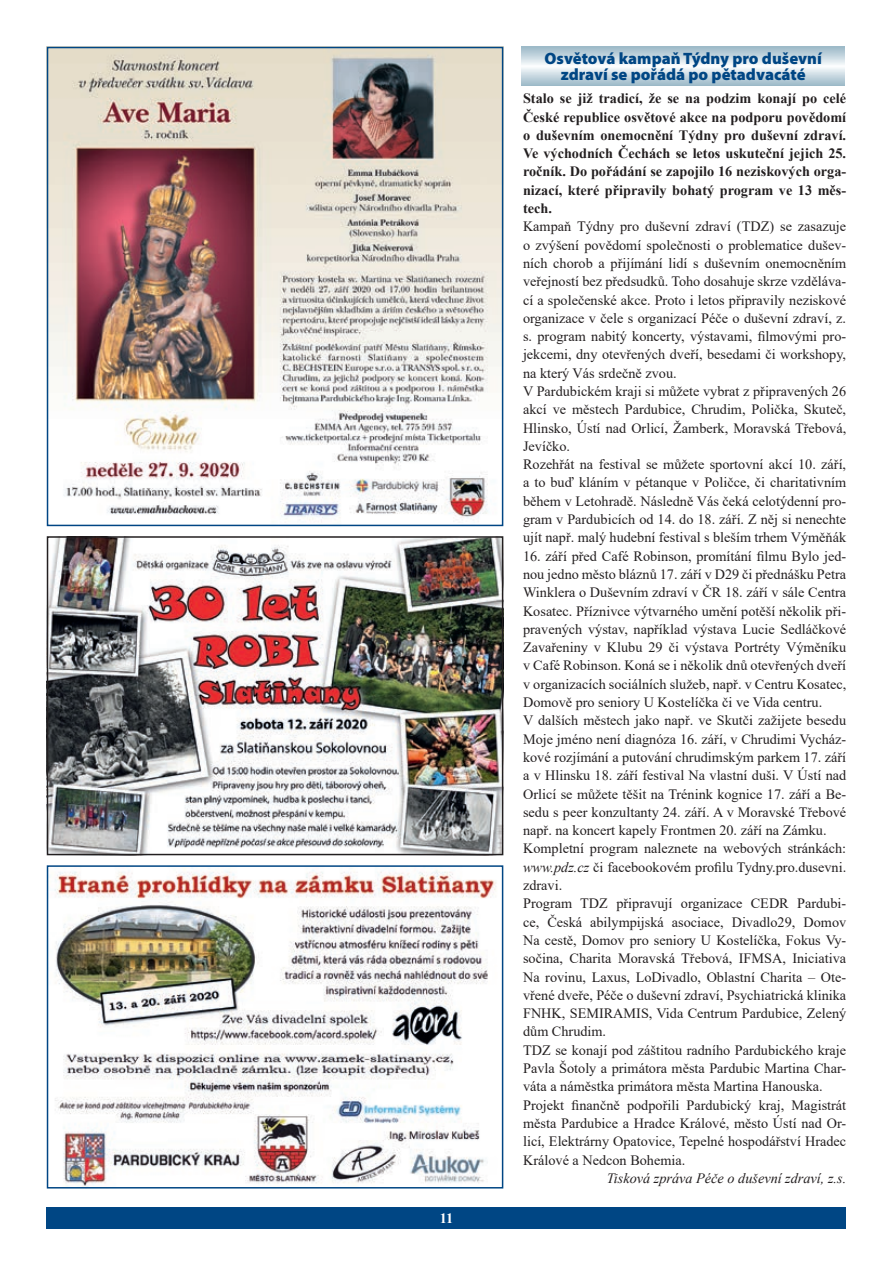
<style>
.page{position:relative;width:893px;height:1263px;background:#fff}
.page>*{position:absolute;margin:0;border:0;box-sizing:border-box;transform-origin:0 0}
.t1{font:900 16.5px/16.5px "Myriad Pro";color:#004684;text-align:center}
.t2{font:14.25px/18.3px "Times New Roman";color:#231f20}
.t3{font:700 14.25px/18.3px "Times New Roman";color:#231f20;text-align:justify}
.t4{font:italic 14.25px "Times New Roman";color:#231f20}
.t5{font:700 14.25px "Times New Roman";color:#fff}
.s1{font-style:italic}
</style>
<div class="page">
<div style="left:47px;top:1208px;width:799px;height:21px;background:#004684"></div>
<img style="left:50px;top:50px;width:450px;height:472px">
<div style="left:47px;top:47px;width:456px;height:479px;border:2px solid #004684"></div>
<img style="left:54px;top:868px;width:442px;height:317px">
<div style="left:47px;top:865px;width:456px;height:323px;border:2px solid #004684"></div>
<img style="left:50px;top:539px;width:450px;height:313px">
<div style="left:47px;top:536px;width:456px;height:319px;border:2px solid #231f20"></div>
<svg style="left:522px;top:47px;width:323px;height:38px;background:#cadae2"></svg>
<p class="t5" style="left:440px;top:1208px;width:15px">11</p>
<p class="t1" style="left:544px;top:49px;width:279px">Osvětová kampaň Týdny pro duševní zdraví se pořádá po pětadvacáté</p>
<p class="t3" style="left:523px;top:89px;width:325px">Stalo se již tradicí, že se na podzim konají po celé České republice osvětové akce na podporu povědomí o duševním onemocnění Týdny pro duševní zdraví.<br>Ve východních Čechách se letos uskuteční jejich 25. ročník. Do pořádání se zapojilo 16 neziskových orga&shy;nizací, které připravily bohatý program ve 13 měs&shy;tech.</p>
<p class="t2" style="left:523px;top:217px;width:325px">Kampaň Týdny pro duševní zdraví (TDZ) se zasazuje o zvýšení povědomí společnosti o problematice dušev&shy;ních chorob a přijímání lidí s duševním onemocněním veřejností bez předsudků. Toho dosahuje skrze vzděláva&shy;cí a společenské akce. Proto i letos připravily neziskové organizace v čele s organizací Péče o duševní zdraví, z. s. program nabitý koncerty, výstavami, filmovými pro&shy;jekcemi, dny otevřených dveří, besedami či workshopy, na který Vás srdečně zvou.<br>V Pardubickém kraji si můžete vybrat z připravených 26 akcí ve městech Pardubice, Chrudim, Polička, Skuteč, Hlinsko, Ústí nad Orlicí, Žamberk, Moravská Třebová, Jevíčko.<br>Rozehřát na festival se můžete sportovní akcí 10. září, a to buď kláním v pétanque v Poličce, či charitativním během v Letohradě. Následně Vás čeká celotýdenní pro&shy;gram v Pardubicích od 14. do 18. září. Z něj si nenechte ujít např. malý hudební festival s bleším trhem Výměňák</p>
<p class="t2" style="left:523px;top:546px;width:325px">16. září před Café Robinson, promítání filmu Bylo jed&shy;nou jedno město bláznů 17. září v D29 či přednášku Petra Winklera o Duševním zdraví v ČR 18. září v sále Centra Kosatec. Příznivce výtvarného umění potěší několik při&shy;pravených výstav, například výstava Lucie Sedláčkové Zavařeniny v Klubu 29 či výstava Portréty Výměníku v Café Robinson. Koná se i několik dnů otevřených dveří v organizacích sociálních služeb, např. v Centru Kosatec, Domově pro seniory U Kostelíčka či ve Vida centru.<br>V dalších městech jako např. ve Skutči zažijete besedu Moje jméno není diagnóza 16. září, v Chrudimi Vycház&shy;kové rozjímání a putování chrudimským parkem 17. září a v Hlinsku 18. září festival Na vlastní duši. V Ústí nad Orlicí se můžete těšit na Trénink kognice 17. září a Be&shy;sedu s peer konzultanty 24. září. A v Moravské Třebové např. na koncert kapely Frontmen 20. září na Zámku.<br>Kompletní program naleznete na webových stránkách: <span class="s1">www.pdz.cz</span> či facebookovém profilu Tydny.pro.dusevni. zdravi.<br>Program TDZ připravují organizace CEDR Pardubi&shy;ce, Česká abilympijská asociace, Divadlo29, Domov Na cestě, Domov pro seniory U Kostelíčka, Fokus Vy&shy;sočina, Charita Moravská Třebová, IFMSA, Iniciativa Na rovinu, Laxus, LoDivadlo, Oblastní Charita – Ote&shy;vřené dveře, Péče o duševní zdraví, Psychiatrická klinika FNHK, SEMIRAMIS, Vida Centrum Pardubice, Zelený dům Chrudim.<br>TDZ se konají pod záštitou radního Pardubického kraje Pavla Šotoly a primátora města Pardubic Martina Char&shy;váta a náměstka primátora města Martina Hanouska.<br>Projekt finančně podpořili Pardubický kraj, Magistrát města Pardubice a Hradce Králové, město Ústí nad Or&shy;licí, Elektrárny Opatovice, Tepelné hospodářství Hradec Králové a Nedcon Bohemia.</p>
<p class="t4" style="left:607px;top:1168px;width:241px">Tisková zpráva Péče o duševní zdraví, z.s.</p>
</div>
